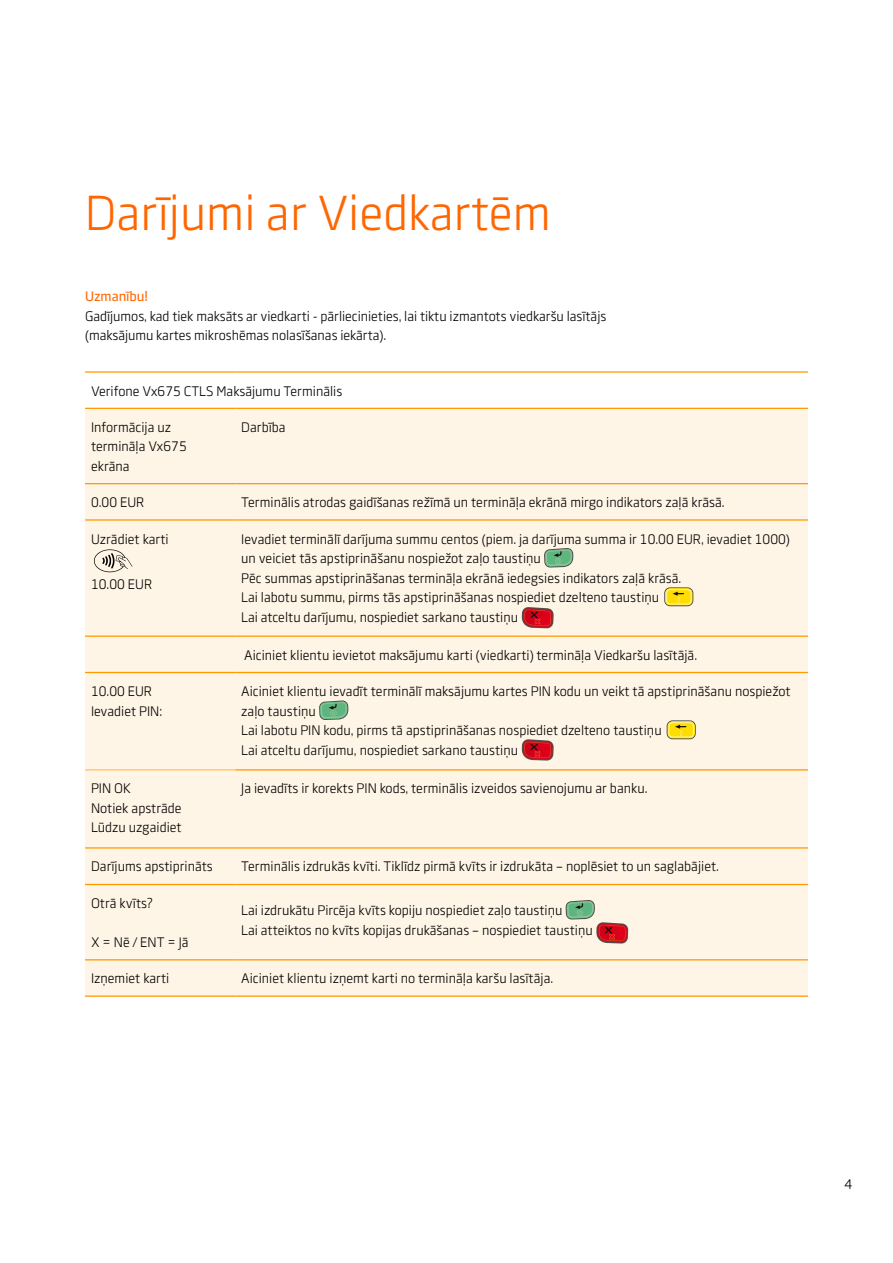
<style>
.page{position:relative;width:893px;height:1263px;background:#fff}
.page>*{position:absolute;margin:0;border:0;box-sizing:border-box;transform-origin:0 0}
.t1{font:48px "Swedbank Sans";color:#f60}
.t2{font:13.5px/19.5px "Swedbank Sans";color:#000}
.t3{font:500 13.5px "Swedbank Sans";letter-spacing:-.005em;color:#f60}
</style>
<div class="page">
<div style="left:85px;top:409px;width:723px;height:586px;background:#fff5e6"></div>
<hr style="left:85px;top:483px;width:150px;height:1px;background:#f90">
<hr style="left:235px;top:483px;width:573px;height:1px;background:#f90">
<hr style="left:85px;top:672px;width:150px;height:1px;background:#f90">
<hr style="left:235px;top:672px;width:573px;height:1px;background:#f90">
<hr style="left:85px;top:959px;width:150px;height:1px;background:#f90">
<hr style="left:235px;top:959px;width:573px;height:1px;background:#f90">
<hr style="left:85px;top:995px;width:150px;height:2px;background:#f90">
<hr style="left:235px;top:995px;width:573px;height:2px;background:#f90">
<hr style="left:235px;top:519px;width:573px;height:2px;background:#f90">
<hr style="left:85px;top:371px;width:150px;height:2px;background:#f90">
<hr style="left:235px;top:371px;width:573px;height:2px;background:#f90">
<hr style="left:85px;top:408px;width:150px;height:1px;background:#f90">
<hr style="left:235px;top:408px;width:573px;height:1px;background:#f90">
<hr style="left:235px;top:635px;width:573px;height:2px;background:#f90">
<hr style="left:85px;top:847px;width:150px;height:1px;background:#f90">
<hr style="left:85px;top:884px;width:150px;height:1px;background:#f90">
<hr style="left:235px;top:847px;width:573px;height:1px;background:#f90">
<hr style="left:235px;top:884px;width:573px;height:1px;background:#f90">
<hr style="left:85px;top:519px;width:150px;height:2px;background:#f90">
<hr style="left:85px;top:635px;width:150px;height:2px;background:#f90">
<hr style="left:85px;top:769px;width:150px;height:1px;background:#ffc266">
<hr style="left:235px;top:769px;width:573px;height:1px;background:#f90">
<svg style="left:94px;top:548px;width:38px;height:24px"></svg>
<svg style="left:544px;top:548px;width:30px;height:19px"></svg>
<svg style="left:664px;top:587px;width:29px;height:19px"></svg>
<svg style="left:665px;top:588px;width:27px;height:17px"></svg>
<svg style="left:665px;top:589px;width:27px;height:16px"></svg>
<svg style="left:666px;top:589px;width:26px;height:16px"></svg>
<svg style="left:666px;top:589px;width:26px;height:15px"></svg>
<div style="left:666px;top:589px;width:25px;height:15px;background:#ffef7d;border-radius:4px"></div>
<div style="left:666px;top:590px;width:25px;height:14px;background:#fff085;border-radius:4px"></div>
<div style="left:667px;top:590px;width:24px;height:14px;background:#ffe747;border-radius:3px"></div>
<div style="left:667px;top:590px;width:23px;height:13px;background:#fd0;border-radius:3px"></div>
<svg style="left:672px;top:592px;width:11px;height:10px"></svg>
<svg style="left:522px;top:607px;width:32px;height:21px"></svg>
<svg style="left:319px;top:700px;width:30px;height:20px"></svg>
<svg style="left:667px;top:720px;width:29px;height:19px"></svg>
<svg style="left:668px;top:721px;width:27px;height:17px"></svg>
<svg style="left:668px;top:722px;width:26px;height:16px"></svg>
<svg style="left:668px;top:722px;width:26px;height:15px"></svg>
<div style="left:669px;top:722px;width:25px;height:15px;background:#ffef7d;border-radius:4px"></div>
<svg style="left:669px;top:723px;width:24px;height:14px"></svg>
<div style="left:669px;top:723px;width:24px;height:13px;background:#fd0;border-radius:3px"></div>
<svg style="left:675px;top:725px;width:11px;height:10px"></svg>
<svg style="left:522px;top:739px;width:32px;height:21px"></svg>
<svg style="left:566px;top:900px;width:62px;height:43px;background:#d2b5a6"></svg>
<h1 class="t1" style="left:85px;top:184px;width:467px">Darījumi ar Viedkartēm</h1>
<p class="t3" style="left:85px;top:288px;width:64px">Uzmanību!</p>
<p class="t2" style="left:85px;top:306px;width:523px">Gadījumos, kad tiek maksāts ar viedkarti - pārliecinieties, lai tiktu izmantots viedkaršu lasītājs (maksājumu kartes mikroshēmas nolasīšanas iekārta).</p>
<p class="t2" style="left:91px;top:381px;width:253px">Verifone Vx675 CTLS Maksājumu Terminālis</p>
<p class="t2" style="left:91px;top:417px;width:97px">Informācija uz termināļa Vx675 ekrāna</p>
<p class="t2" style="left:241px;top:417px;width:46px">Darbība</p>
<p class="t2" style="left:91px;top:493px;width:55px">0.00 EUR</p>
<p class="t2" style="left:241px;top:493px;width:485px">Terminālis atrodas gaidīšanas režīmā un termināļa ekrānā mirgo indikators zaļā krāsā.</p>
<p class="t2" style="left:91px;top:529px;width:79px">Uzrādiet karti</p>
<p class="t2" style="left:91px;top:574px;width:63px">10.00 EUR</p>
<p class="t2" style="left:241px;top:529px;width:550px">Ievadiet terminālī darījuma summu centos (piem. ja darījuma summa ir 10.00 EUR, ievadiet 1000) un veiciet tās apstiprināšanu nospiežot zaļo taustiņu<br>Pēc summas apstiprināšanas termināļa ekrānā iedegsies indikators zaļā krāsā.<br>Lai labotu summu, pirms tās apstiprināšanas nospiediet dzelteno taustiņu<br>Lai atceltu darījumu, nospiediet sarkano taustiņu</p>
<p class="t2" style="left:244px;top:645px;width:454px">Aiciniet klientu ievietot maksājumu karti (viedkarti) termināļa Viedkaršu lasītājā.</p>
<p class="t2" style="left:91px;top:681px;width:73px">10.00 EUR<br>Ievadiet PIN:</p>
<p class="t2" style="left:241px;top:681px;width:551px">Aiciniet klientu ievadīt terminālī maksājumu kartes PIN kodu un veikt tā apstiprināšanu nospiežot zaļo taustiņu<br>Lai labotu PIN kodu, pirms tā apstiprināšanas nospiediet dzelteno taustiņu<br>Lai atceltu darījumu, nospiediet sarkano taustiņu</p>
<p class="t2" style="left:91px;top:779px;width:92px">PIN OK<br>Notiek apstrāde<br>Lūdzu uzgaidiet</p>
<p class="t2" style="left:241px;top:779px;width:408px">Ja ievadīts ir korekts PIN kods, terminālis izveidos savienojumu ar banku.</p>
<p class="t2" style="left:91px;top:857px;width:123px">Darījums apstiprināts</p>
<p class="t2" style="left:241px;top:857px;width:479px">Terminālis izdrukās kvīti. Tiklīdz pirmā kvīts ir izdrukāta – noplēsiet to un saglabājiet.</p>
<p class="t2" style="left:91px;top:893px;width:63px">Otrā kvīts?</p>
<p class="t2" style="left:91px;top:932px;width:99px">X = Nē / ENT = Jā</p>
<p class="t2" style="left:241px;top:900px;width:353px">Lai izdrukātu Pircēja kvīts kopiju nospiediet zaļo taustiņu<br>Lai atteiktos no kvīts kopijas drukāšanas – nospiediet taustiņu</p>
<p class="t2" style="left:91px;top:969px;width:80px">Izņemiet karti</p>
<p class="t2" style="left:241px;top:969px;width:314px">Aiciniet klientu izņemt karti no termināļa karšu lasītāja.</p>
<p class="t2" style="left:845px;top:1174px;width:9px">4</p>
</div>
